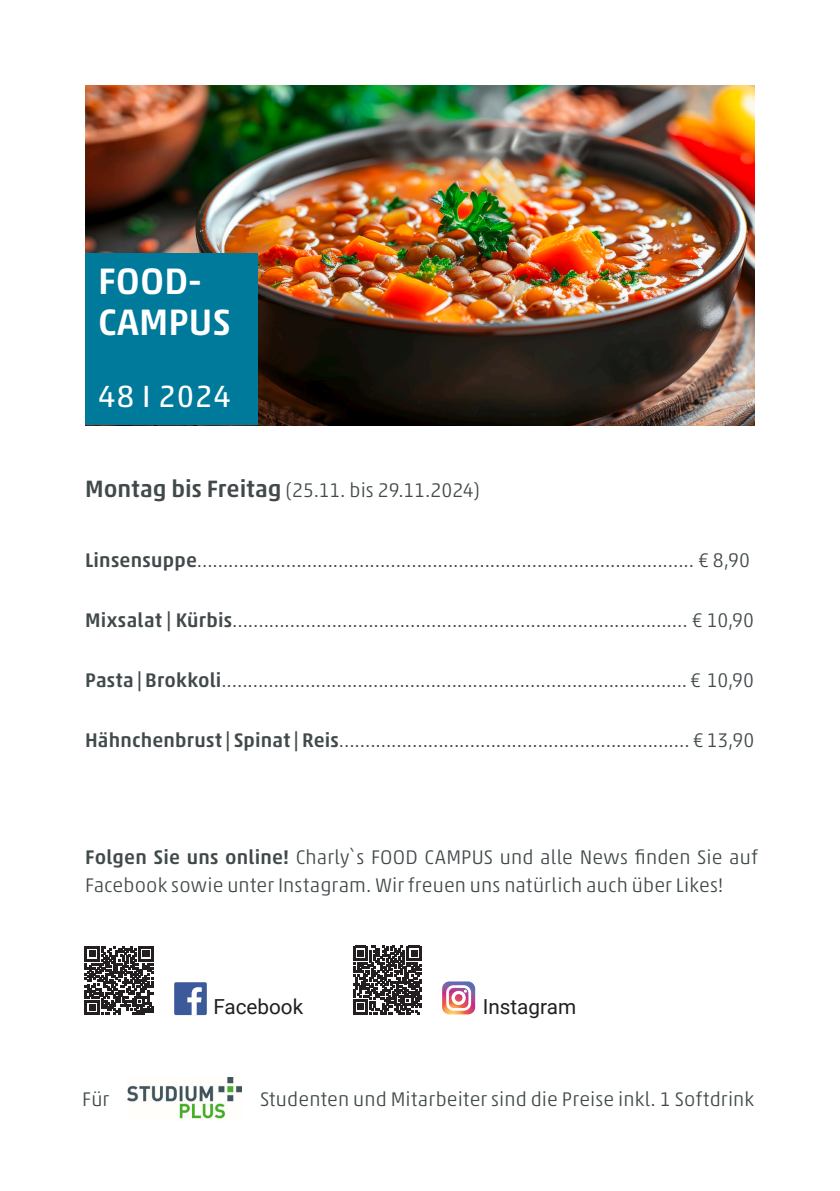
<style>
.page{position:relative;width:840px;height:1191px;background:#fff}
.page>*{position:absolute;margin:0;border:0;box-sizing:border-box;transform-origin:0 0}
.t1{font:500 37.4px/41.4px "Akko Std";color:#fff}
.t2{font:31.2px "Akko Std";letter-spacing:.03em;color:#fff}
.t3{font:20.8px "Roboto";color:#231f20}
.t4{font:300 20px/28px "Akko Std";letter-spacing:.005em;color:#41494a}
.s1{font-weight:500;font-size:24px}
.s2{font-weight:500}
</style>
<div class="page">
<img style="left:85px;top:85px;width:669px;height:340px">
<img style="left:128px;top:1078px;width:113px;height:41px">
<div style="left:174px;top:982px;width:33px;height:33px;background:#3c5a99;border-radius:2px"></div>
<svg style="left:187px;top:987px;width:15px;height:28px"></svg>
<svg style="left:442px;top:981px;width:33px;height:33px"></svg>
<svg style="left:85px;top:946px;width:68px;height:69px"></svg>
<svg style="left:353px;top:946px;width:68px;height:68px"></svg>
<div style="left:85px;top:252px;width:172px;height:172px;background:#007a9b"></div>
<h1 class="t1" style="left:98px;top:260px;width:134px">FOOD-<br>CAMPUS</h1>
<h2 class="t2" style="left:98px;top:377px;width:134px">48 I 2024</h2>
<p class="t4" style="left:85px;top:476px;width:396px"><span class="s1">Montag bis Freitag</span> (25.11. bis 29.11.2024)</p>
<p class="t4" style="left:85px;top:546px;width:666px"><span class="s2">Linsensuppe</span>............................................................................................... € 8,90</p>
<p class="t4" style="left:85px;top:606px;width:670px"><span class="s2">Mixsalat | Kürbis</span>....................................................................................... € 10,90</p>
<p class="t4" style="left:85px;top:666px;width:670px"><span class="s2">Pasta | Brokkoli</span>......................................................................................... € 10,90</p>
<p class="t4" style="left:85px;top:726px;width:670px"><span class="s2">Hähnchenbrust | Spinat | Reis</span>................................................................... € 13,90</p>
<p class="t4" style="left:85px;top:842px;width:673px"><span class="s2">Folgen Sie uns online!</span> Charly`s FOOD CAMPUS und alle News finden Sie auf<br>Facebook sowie unter Instagram. Wir freuen uns natürlich auch über Likes!</p>
<p class="t3" style="left:213px;top:992px;width:91px">Facebook</p>
<p class="t3" style="left:482px;top:992px;width:95px">Instagram</p>
<p class="t4" style="left:82px;top:1084px;width:29px">Für</p>
<p class="t4" style="left:260px;top:1084px;width:495px">Studenten und Mitarbeiter sind die Preise inkl. 1 Softdrink</p>
</div>
